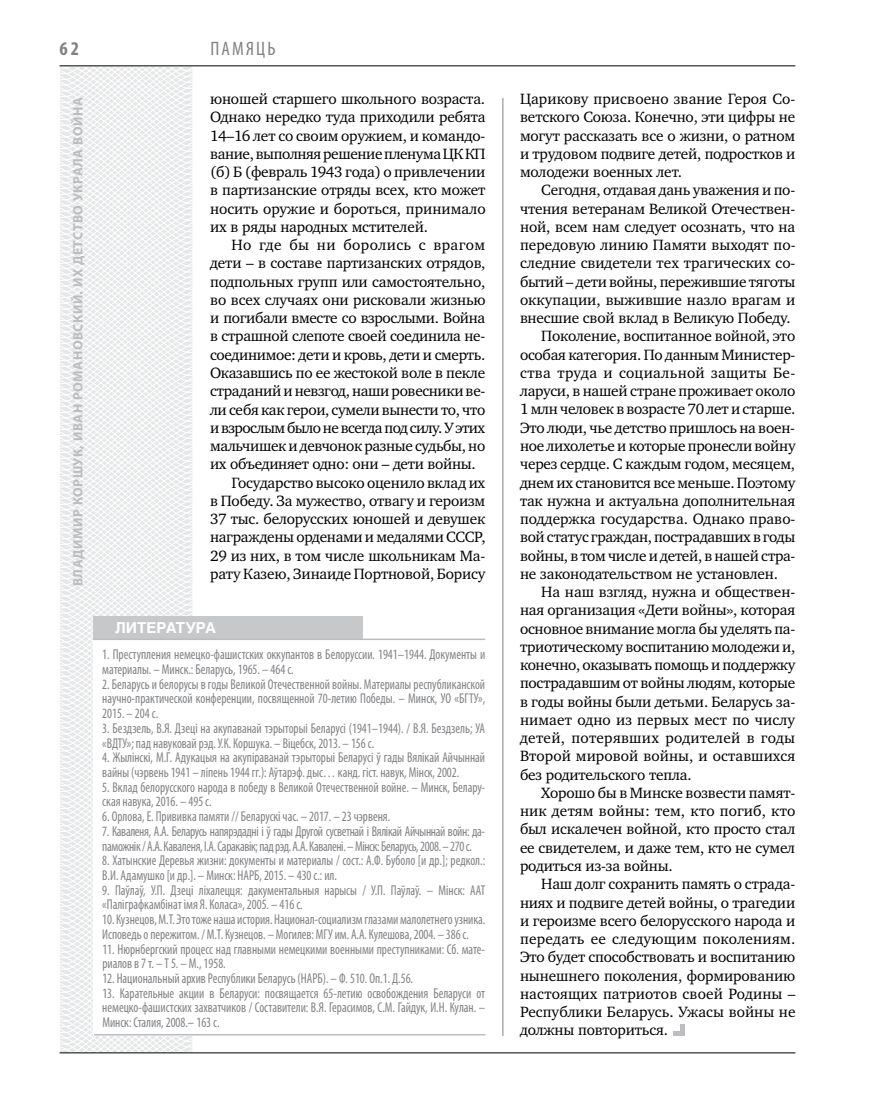
<style>
.page{position:relative;width:872px;height:1106px;background:#fff}
.page>*{position:absolute;margin:0;border:0;box-sizing:border-box;transform-origin:0 0}
.t1{font:condensed 19.5px "Myriad Pro";color:#808285}
.t2{font:700 condensed 19.5px "Myriad Pro";color:#808285}
.t3{font:15.3px/18.3px "Charter C";letter-spacing:-.01em;color:#000;text-align:justify}
.t4{font:15.3px "Charter C";letter-spacing:.02em;color:#000}
.t5{font:15.3px "Charter C";letter-spacing:-.035em;color:#000}
.t6{font:15.3px "Charter C";letter-spacing:.015em;color:#000}
.t7{font:15.3px "Charter C";letter-spacing:.01em;color:#000}
.t8{font:15.3px "Charter C";letter-spacing:.03em;color:#000}
.t9{font:700 15px "Helios";color:#fff}
.t10{font:condensed 14.25px/14.7px "Myriad Pro";color:#808285;scale:.9 1}
.t11{font:condensed 14.25px/14.7px "Myriad Pro";letter-spacing:-.025em;color:#808285;scale:.9 1}
.t12{font:700 13.5px "Myriad Pro";letter-spacing:.04em;color:#bcbdc0}
</style>
<div class="page">
<svg style="left:59px;top:65px;width:192px;height:989px"></svg>
<hr style="left:502px;top:98px;width:1px;height:938px;background:#808285">
<hr style="left:60px;top:1052px;width:735px;height:1px;background:#000">
<hr style="left:60px;top:65px;width:735px;height:1px;background:#000">
<div style="left:94px;top:616px;width:269px;height:23px;background:#c6c8ca"></div>
<div style="left:94px;top:640px;width:391px;height:395px;background:#fff"></div>
<hr style="left:94px;top:1034px;width:391px;height:1px;background:#bcbdc0">
<hr style="left:94px;top:638px;width:391px;height:2px;background:#bcbdc0">
<hr style="left:680px;top:1023px;width:4px;height:12px;background:#bcbdc0">
<hr style="left:673px;top:1031px;width:11px;height:4px;background:#bcbdc0">
<p class="t2" style="left:60px;top:37px;width:21px">62</p>
<p class="t12" style="left:69px;top:586px;width:490px;rotate:-90deg">Владимир КОРШУК, Иван РОМАНОВСКИЙ. Их детство украла война</p>
<p class="t1" style="left:210px;top:37px;width:67px">Памяць</p>
<p class="t3" style="left:210px;top:90px;width:277px">юношей старшего школьного возраста.<br>Однако нередко туда приходили ребята 14–16 лет со своим оружием, и командо&shy;вание, выполняя решение пленума ЦК КП (б) Б (февраль 1943 года) о привлечении в партизанские отряды всех, кто может носить оружие и бороться, принимало их в ряды народных мстителей.</p>
<p class="t8" style="left:231px;top:236px;width:255px">Но где бы ни боролись с врагом</p>
<p class="t3" style="left:210px;top:254px;width:277px">дети – в составе партизанских отрядов,</p>
<p class="t3" style="left:210px;top:272px;width:277px">подпольных групп или самостоятельно,</p>
<p class="t3" style="left:210px;top:291px;width:277px">во всех случаях они рисковали жизнью</p>
<p class="t3" style="left:210px;top:309px;width:277px">и погибали вместе со взрослыми. Война</p>
<p class="t3" style="left:210px;top:327px;width:277px">в страшной слепоте своей соединила не-</p>
<p class="t3" style="left:210px;top:345px;width:277px">соединимое: дети и кровь, дети и смерть.</p>
<p class="t3" style="left:210px;top:364px;width:277px">Оказавшись по ее жестокой воле в пекле</p>
<p class="t3" style="left:210px;top:382px;width:277px">страданий и невзгод, наши ровесники ве-</p>
<p class="t3" style="left:210px;top:400px;width:277px">ли себя как герои, сумели вынести то, что</p>
<p class="t5" style="left:210px;top:419px;width:277px">и взрослым было не всегда под силу. У этих</p>
<p class="t3" style="left:210px;top:437px;width:277px">мальчишек и девчонок разные судьбы, но</p>
<p class="t3" style="left:210px;top:455px;width:267px">их объединяет одно: они – дети войны.</p>
<p class="t3" style="left:231px;top:473px;width:255px">Государство высоко оценило вклад их</p>
<p class="t3" style="left:210px;top:491px;width:277px">в Победу. За мужество, отвагу и героизм</p>
<p class="t3" style="left:210px;top:510px;width:277px">37 тыс. белорусских юношей и девушек</p>
<p class="t3" style="left:210px;top:528px;width:277px">награждены орденами и медалями СССР,</p>
<p class="t3" style="left:210px;top:546px;width:277px">29 из них, в том числе школьникам Ма-</p>
<p class="t3" style="left:210px;top:564px;width:277px">рату Казею, Зинаиде Портновой, Борису</p>
<p class="t9" style="left:115px;top:619px;width:103px">Литература</p>
<p class="t10" style="left:102px;top:647px;width:427px">1. Преступления немецко-фашистских оккупантов в Белоруссии. 1941–1944. Документы и материалы. – Минск.: Беларусь, 1965. – 464 с.</p>
<p class="t10" style="left:102px;top:676px;width:427px;text-align:justify">2. Беларусь и белорусы в годы Великой Отечественной войны. Материалы республиканской научно-практической конференции, посвященной 70-летию Победы. – Минск, УО «БГТУ», 2015. – 204 с.</p>
<p class="t10" style="left:102px;top:720px;width:426px">3. Бездзель, В.Я. Дзеці на акупаванай тэрыторыі Беларусі (1941–1944). / В.Я. Бездзель; УА «ВДТУ»; пад навуковай рэд. У.К. Коршука. – Вiцебск, 2013. – 156 с.</p>
<p class="t10" style="left:102px;top:750px;width:427px">4. Жылінскі, М.Г. Адукацыя на акупіраванай тэрыторыі Беларусі ў гады Вялікай Айчыннай вайны (чэрвень 1941 – ліпень 1944 гг.): Аўтарэф. дыс… канд. гіст. навук, Мінск, 2002.</p>
<p class="t10" style="left:102px;top:779px;width:427px">5. Вклад белорусского народа в победу в Великой Отечественной войне. – Минск, Белару&shy;ская навука, 2016. – 495 с.</p>
<p class="t10" style="left:102px;top:809px;width:321px">6. Орлова, Е. Прививка памяти // Беларускі час. – 2017. – 23 чэрвеня.</p>
<p class="t11" style="left:102px;top:823px;width:426px">7. Каваленя, А.А. Беларусь напярэдадні і ў гады Другой сусветнай і Вялікай Айчыннай войн: да&shy;паможнік / А.А.Каваленя, І.А.Саракавік; пад рэд. А.А.Кавалені. – Мiнск: Беларусь, 2008. – 270 с.</p>
<p class="t10" style="left:102px;top:853px;width:427px">8. Хатынские Деревья жизни: документы и материалы / сост.: А.Ф. Буболо [и др.]; редкол.:<br>В.И. Адамушко [и др.]. – Минск: НАРБ, 2015. – 430 с.: ил.</p>
<p class="t10" style="left:102px;top:882px;width:427px">9. Паўлаў, У.П. Дзеці ліхалецця: дакументальныя нарысы / У.П. Паўлаў. – Мінск: ААТ «Паліграфкамбінат імя Я. Коласа», 2005. – 416 с.</p>
<p class="t10" style="left:102px;top:912px;width:427px">10. Кузнецов, М.Т. Это тоже наша история. Национал-социализм глазами малолетнего узника.<br>Исповедь о пережитом. / М.Т.Кузнецов. – Могилев: МГУ им. А.А. Кулешова, 2004. – 386 с.</p>
<p class="t10" style="left:102px;top:941px;width:427px">11. Нюрнбергский процесс над главными немецкими военными преступниками: Сб. мате&shy;риалов в 7 т. – Т 5. – М., 1958.</p>
<p class="t10" style="left:102px;top:970px;width:347px">12. Национальный архив Республики Беларусь (НАРБ). – Ф. 510. Оп.1. Д.56.</p>
<p class="t10" style="left:102px;top:985px;width:427px;text-align:justify">13. Карательные акции в Беларуси: посвящается 65-летию освобождения Беларуси от немецко-фашистских захватчиков / Составители: В.Я. Герасимов, С.М. Гайдук, И.Н. Кулан. – Минск: Сталия, 2008.– 163 с.</p>
<p class="t3" style="left:520px;top:90px;width:277px">Царикову присвоено звание Героя Со&shy;ветского Союза. Конечно, эти цифры не могут рассказать все о жизни, о ратном и трудовом подвиге детей, подростков и молодежи военных лет.</p>
<p class="t3" style="left:541px;top:181px;width:255px">Сегодня, отдавая дань уважения и по-</p>
<p class="t3" style="left:520px;top:199px;width:277px">чтения ветеранам Великой Отечествен-</p>
<p class="t3" style="left:520px;top:218px;width:277px">ной, всем нам следует осознать, что на</p>
<p class="t3" style="left:520px;top:236px;width:277px">передовую линию Памяти выходят по-</p>
<p class="t3" style="left:520px;top:254px;width:277px">следние свидетели тех трагических со-</p>
<p class="t3" style="left:520px;top:272px;width:277px">бытий – дети войны, пережившие тяготы</p>
<p class="t3" style="left:520px;top:291px;width:277px">оккупации, выжившие назло врагам и</p>
<p class="t3" style="left:520px;top:309px;width:272px">внесшие свой вклад в Великую Победу.</p>
<p class="t3" style="left:541px;top:327px;width:255px">Поколение, воспитанное войной, это</p>
<p class="t3" style="left:520px;top:345px;width:277px">особая категория. По данным Министер-</p>
<p class="t4" style="left:520px;top:364px;width:275px">ства труда и социальной защиты Бе-</p>
<p class="t3" style="left:520px;top:382px;width:277px">ларуси, в нашей стране проживает около</p>
<p class="t3" style="left:520px;top:400px;width:277px">1 млн человек в возрасте 70 лет и старше.</p>
<p class="t3" style="left:520px;top:418px;width:277px">Это люди, чье детство пришлось на воен-</p>
<p class="t3" style="left:520px;top:437px;width:277px">ное лихолетье и которые пронесли войну</p>
<p class="t3" style="left:520px;top:455px;width:277px">через сердце. С каждым годом, месяцем,</p>
<p class="t3" style="left:520px;top:473px;width:277px">днем их становится все меньше. Поэтому</p>
<p class="t3" style="left:520px;top:491px;width:277px">так нужна и актуальна дополнительная</p>
<p class="t3" style="left:520px;top:510px;width:277px">поддержка государства. Однако право-</p>
<p class="t3" style="left:520px;top:528px;width:277px">вой статус граждан, пострадавших в годы</p>
<p class="t3" style="left:520px;top:546px;width:277px">войны, в том числе и детей, в нашей стра-</p>
<p class="t3" style="left:520px;top:564px;width:260px">не законодательством не установлен.</p>
<p class="t3" style="left:541px;top:583px;width:255px">На наш взгляд, нужна и обществен-</p>
<p class="t3" style="left:520px;top:601px;width:277px">ная организация «Дети войны», которая</p>
<p class="t3" style="left:520px;top:619px;width:277px">основное внимание могла бы уделять па-</p>
<p class="t3" style="left:520px;top:637px;width:277px">триотическому воспитанию молодежи и,</p>
<p class="t3" style="left:520px;top:656px;width:277px">конечно, оказывать помощь и поддержку</p>
<p class="t3" style="left:520px;top:674px;width:277px">пострадавшим от войны людям, которые</p>
<p class="t3" style="left:520px;top:692px;width:277px">в годы войны были детьми. Беларусь за-</p>
<p class="t3" style="left:520px;top:710px;width:277px">нимает одно из первых мест по числу</p>
<p class="t4" style="left:520px;top:729px;width:277px">детей, потерявших родителей в годы</p>
<p class="t3" style="left:520px;top:747px;width:277px">Второй мировой войны, и оставшихся</p>
<p class="t3" style="left:520px;top:765px;width:173px">без родительского тепла.</p>
<p class="t3" style="left:541px;top:783px;width:255px">Хорошо бы в Минске возвести памят-</p>
<p class="t3" style="left:520px;top:802px;width:277px">ник детям войны: тем, кто погиб, кто</p>
<p class="t3" style="left:520px;top:820px;width:277px">был искалечен войной, кто просто стал</p>
<p class="t3" style="left:520px;top:838px;width:277px">ее свидетелем, и даже тем, кто не сумел</p>
<p class="t3" style="left:520px;top:856px;width:154px">родиться из-за войны.</p>
<p class="t3" style="left:541px;top:875px;width:255px">Наш долг сохранить память о страда-</p>
<p class="t3" style="left:520px;top:893px;width:277px">ниях и подвиге детей войны, о трагедии</p>
<p class="t3" style="left:520px;top:911px;width:277px">и героизме всего белорусского народа и</p>
<p class="t6" style="left:520px;top:930px;width:277px">передать ее следующим поколениям.</p>
<p class="t3" style="left:520px;top:948px;width:277px">Это будет способствовать и воспитанию</p>
<p class="t3" style="left:520px;top:966px;width:277px">нынешнего поколения, формированию</p>
<p class="t7" style="left:520px;top:985px;width:277px">настоящих патриотов своей Родины –</p>
<p class="t3" style="left:520px;top:1002px;width:277px">Республики Беларусь. Ужасы войны не</p>
<p class="t3" style="left:520px;top:1021px;width:150px">должны повториться.</p>
</div>
